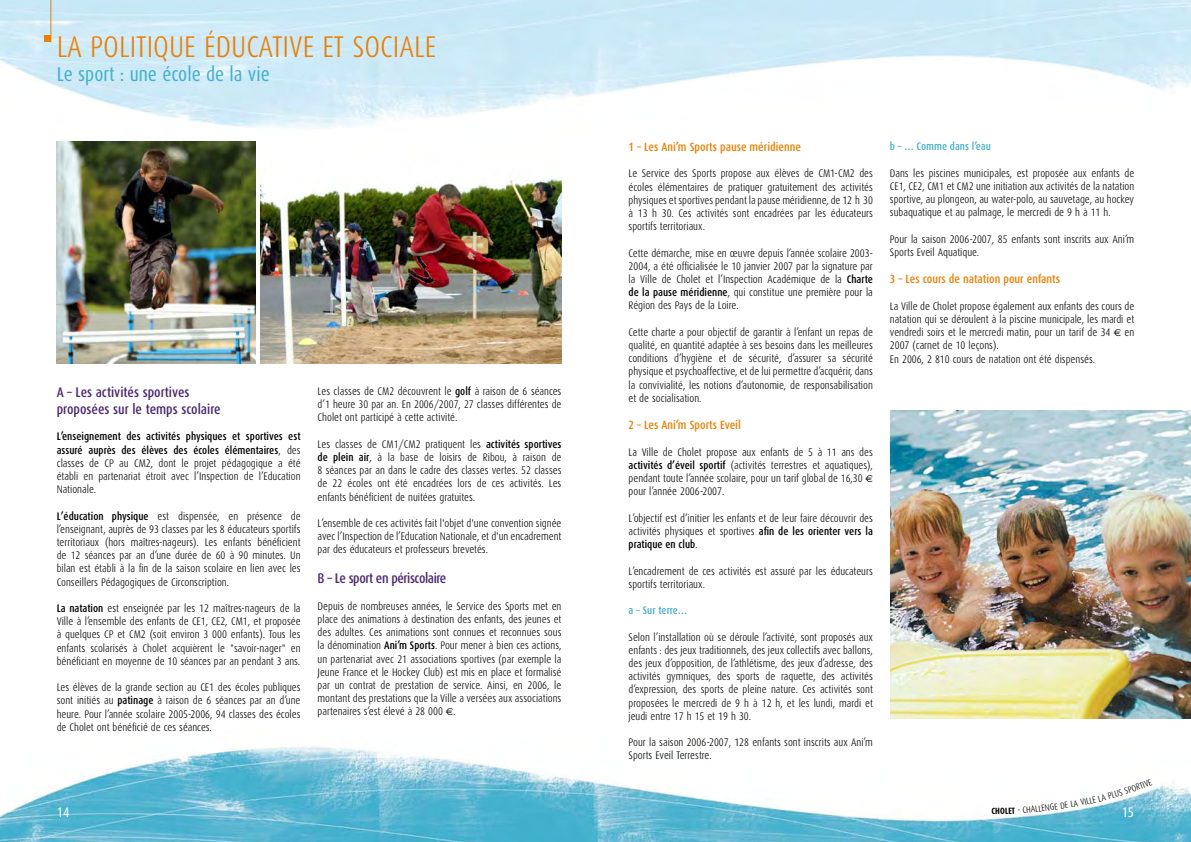
<style>
.page{position:relative;width:1191px;height:842px;background:#fff}
.page>*{position:absolute;margin:0;border:0;box-sizing:border-box;transform-origin:0 0}
.t1{font:300 30px "Dax Condensed";color:#ee7f00}
.t2{font:20px "Dax Condensed";color:#46b0cb}
.t3{font:500 14px/16.8px "Dax Condensed";color:#4d2971}
.t4{font:500 14px "Dax Condensed";letter-spacing:-.03em;color:#4d2971}
.t5{font:14px "Dax Condensed";color:#fff}
.t6{font:500 12px "Dax Condensed";color:#ee7f00}
.t7{font:300 11px/13.2px "Dax Condensed";color:#000;text-align:justify}
.t8{font:500 11px "Dax Condensed";color:#46b0cb}
.t9{font:700 9px "Dax Condensed";color:#000}
.s1{font-weight:500}
.s2{font-family:"Euro Sans";font-weight:400;font-size:10px}
</style>
<div class="page">
<img style="left:0;top:0;width:1191px;height:842px">
<div style="left:44px;top:35px;width:7px;height:7px;background:#ee7f00"></div>
<hr style="left:51px;top:0;width:1px;height:42px;background:#ee7f00">
<img style="left:57px;top:142px;width:198px;height:222px">
<img style="left:261px;top:142px;width:300px;height:222px">
<img style="left:890px;top:410px;width:301px;height:308px">
<svg style="left:995px;top:779px;width:157px;height:35px"></svg>
<h1 class="t1" style="left:57px;top:31px;width:46px">LA POLITIQUE</h1>
<h1 class="t1" style="left:204px;top:31px;width:25px">éDUCATIVE</h1>
<h1 class="t1" style="left:322px;top:31px;width:43px">ET SOCIALE</h1>
<h2 class="t2" style="left:57px;top:63px;width:215px">Le sport : une école de la vie</h2>
<p class="t3" style="left:57px;top:384px;width:165px">A – Les activités sportives proposées sur le temps scolaire</p>
<p class="t7" style="left:57px;top:430px;width:245px"><span class="s1">L’enseignement des activités physiques et sportives est assuré auprès des élèves des écoles élémentaires</span>, des classes de CP au CM2, dont le projet pédagogique a été établi en partenariat étroit avec l’Inspection de l’Education Nationale.</p>
<p class="t7" style="left:57px;top:509px;width:245px"><span class="s1">L’éducation physique</span> est dispensée, en présence de l’enseignant, auprès de 93 classes par les 8 éducateurs sportifs territoriaux (hors maîtres-nageurs). Les enfants bénéficient de 12 séances par an d’une durée de 60 à 90 minutes. Un bilan est établi à la fin de la saison scolaire en lien avec les Conseillers Pédagogiques de Circonscription.</p>
<p class="t7" style="left:57px;top:602px;width:245px"><span class="s1">La natation</span> est enseignée par les 12 maîtres-nageurs de la Ville à l’ensemble des enfants de CE1, CE2, CM1, et proposée à quelques CP et CM2 (soit environ 3 000 enfants). Tous les enfants scolarisés à Cholet acquièrent le "savoir-nager" en bénéficiant en moyenne de 10 séances par an pendant 3 ans.</p>
<p class="t7" style="left:57px;top:681px;width:245px">Les élèves de la grande section au CE1 des écoles publiques sont initiés au <span class="s1">patinage</span> à raison de 6 séances par an d’une heure. Pour l’année scolaire 2005-2006, 94 classes des écoles de Cholet ont bénéficié de ces séances.</p>
<p class="t7" style="left:317px;top:385px;width:245px">Les classes de CM2 découvrent le <span class="s1">golf</span> à raison de 6 séances d’1 heure 30 par an. En 2006/2007, 27 classes différentes de Cholet ont participé à cette activité.</p>
<p class="t7" style="left:317px;top:437px;width:245px">Les classes de CM 1/CM2 pratiquent les <span class="s1">activités sportives de plein air</span>, à la base de loisirs de Ribou, à raison de 8 séances par an dans le cadre des classes vertes. 52 classes de 22 écoles ont été encadrées lors de ces activités. Les enfants bénéficient de nuitées gratuites.</p>
<p class="t7" style="left:317px;top:517px;width:245px">L’ensemble de ces activités fait l'objet d'une convention signée avec l’Inspection de l’Education Nationale, et d'un encadrement par des éducateurs et professeurs brevetés.</p>
<p class="t4" style="left:317px;top:571px;width:130px">B – Le sport en périscolaire</p>
<p class="t7" style="left:317px;top:599px;width:245px">Depuis de nombreuses années, le Service des Sports met en place des animations à destination des enfants, des jeunes et des adultes. Ces animations sont connues et reconnues sous la dénomination <span class="s1">Ani’m Sports</span>. Pour mener à bien ces actions, un partenariat avec 21 associations sportives (par exemple la Jeune France et le Hockey Club) est mis en place et formalisé par un contrat de prestation de service. Ainsi, en 2006, le montant des prestations que la Ville a versées aux associations partenaires s’est élevé à 28 000 <span class="s2">€</span>.</p>
<p class="t6" style="left:628px;top:140px;width:174px">1 – Les Ani’m Sports pause méridienne</p>
<p class="t7" style="left:628px;top:167px;width:246px">Le Service des Sports propose aux élèves de CM1-CM2 des écoles élémentaires de pratiquer gratuitement des activités physiques et sportives pendant la pause méridienne, de 12 h 30 à 13 h 30. Ces activités sont encadrées par les éducateurs sportifs territoriaux.</p>
<p class="t7" style="left:628px;top:246px;width:246px">Cette démarche, mise en œuvre depuis l’année scolaire 2003- 2004, a été officialisée le 10 janvier 2007 par la signature par la Ville de Cholet et l’Inspection Académique de la <span class="s1">Charte de la pause méridienne</span>, qui constitue une première pour la Région des Pays de la Loire.</p>
<p class="t7" style="left:628px;top:326px;width:246px">Cette charte a pour objectif de garantir à l’enfant un repas de qualité, en quantité adaptée à ses besoins dans les meilleures conditions d’hygiène et de sécurité, d’assurer sa sécurité physique et psychoaffective, et de lui permettre d’acquérir, dans la convivialité, les notions d’autonomie, de responsabilisation et de socialisation.</p>
<p class="t6" style="left:628px;top:419px;width:114px">2 – Les Ani’m Sports Eveil</p>
<p class="t7" style="left:628px;top:446px;width:246px">La Ville de Cholet propose aux enfants de 5 à 11 ans des <span class="s1">activités d’éveil sportif</span> (activités terrestres et aquatiques), pendant toute l’année scolaire, pour un tarif global de 16,30 <span class="s2">€ </span>pour l’année 2006-2007.</p>
<p class="t7" style="left:628px;top:512px;width:246px">L’objectif est d’initier les enfants et de leur faire découvrir des activités physiques et sportives <span class="s1">afin de les orienter vers la pratique en club</span>.</p>
<p class="t7" style="left:628px;top:564px;width:246px">L’encadrement de ces activités est assuré par les éducateurs sportifs territoriaux.</p>
<p class="t8" style="left:628px;top:604px;width:60px">a – Sur terre…</p>
<p class="t7" style="left:628px;top:630px;width:246px">Selon l’installation où se déroule l’activité, sont proposés aux enfants : des jeux traditionnels, des jeux collectifs avec ballons, des jeux d’opposition, de l’athlétisme, des jeux d’adresse, des activités gymniques, des sports de raquette, des activités d’expression, des sports de pleine nature. Ces activités sont proposées le mercredi de 9 h à 12 h, et les lundi, mardi et jeudi entre 17 h 15 et 19 h 30.</p>
<p class="t7" style="left:628px;top:736px;width:246px">Pour la saison 2006-2007, 128 enfants sont inscrits aux Ani’m<br>Sports Eveil Terrestre.</p>
<p class="t8" style="left:890px;top:140px;width:102px">b – … Comme dans l’eau</p>
<p class="t7" style="left:890px;top:166px;width:246px">Dans les piscines municipales, est proposée aux enfants de CE1, CE2, CM1 et CM2 une initiation aux activités de la natation sportive, au plongeon, au water-polo, au sauvetage, au hockey subaquatique et au palmage, le mercredi de 9 h à 11 h.</p>
<p class="t7" style="left:890px;top:232px;width:246px">Pour la saison 2006-2007, 85 enfants sont inscrits aux Ani’m<br>Sports Eveil Aquatique.</p>
<p class="t6" style="left:890px;top:273px;width:172px">3 – Les cours de natation pour enfants</p>
<p class="t7" style="left:890px;top:300px;width:246px;text-align:left">La Ville de Cholet propose également aux enfants des cours de natation qui se déroulent à la piscine municipale, les mardi et vendredi soirs et le mercredi matin, pour un tarif de 34 <span class="s2">€</span> en 2007 (carnet de 10 leçons).<br>En 2006, 2 810 cours de natation ont été dispensés.</p>
<p class="t5" style="left:57px;top:804px;width:7px">14</p>
<p class="t9" style="left:991px;top:806px;width:5px">C</p>
<p class="t5" style="left:1121px;top:804px;width:7px">15</p>
</div>
